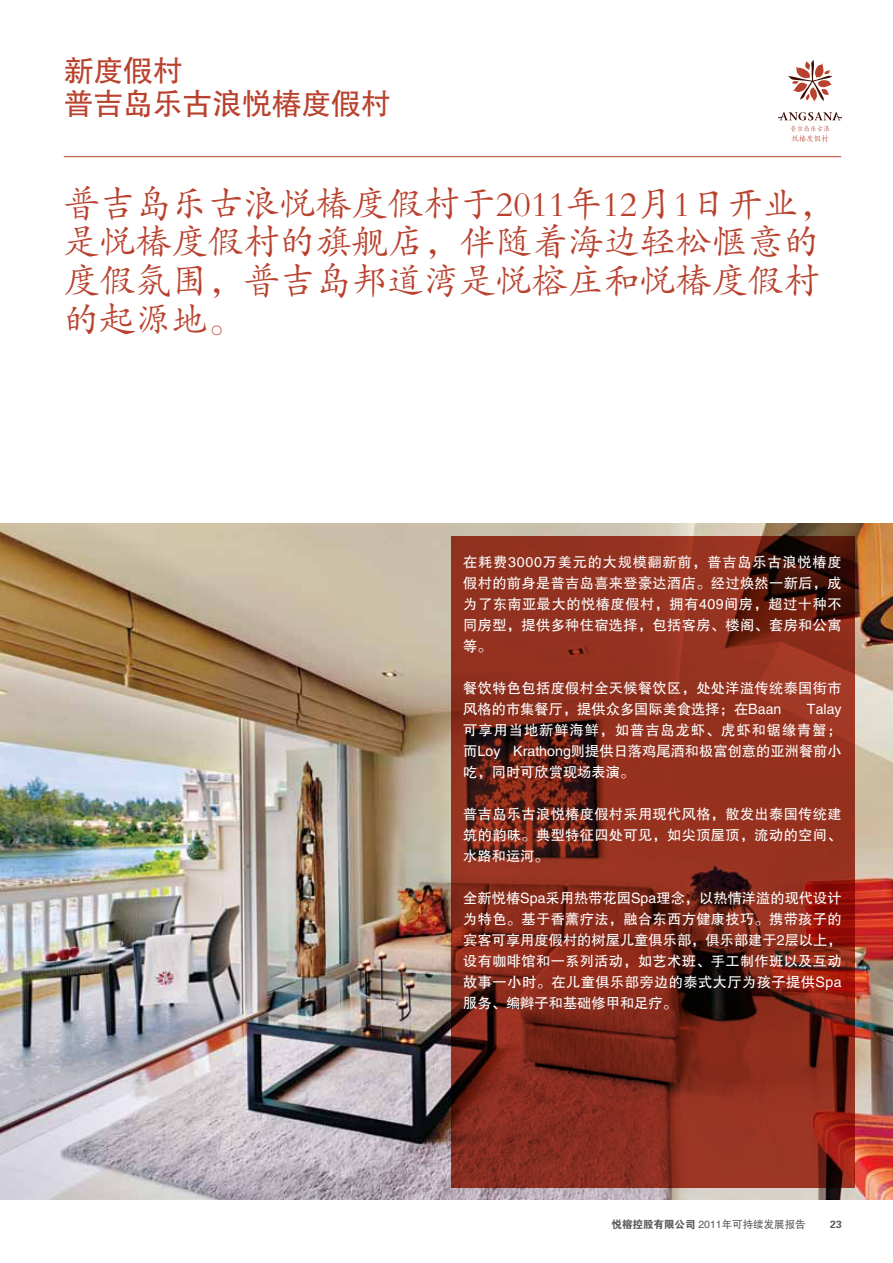
<style>
.page{position:relative;width:893px;height:1263px;background:#fff}
.page>*{position:absolute;margin:0;border:0;box-sizing:border-box;transform-origin:0 0}
.t1{font:36px/39px "FZKTJW GB1 0";color:#b9422f}
.t2{font:30px/33px "FZHTJW GB1 0";letter-spacing:-.01em;color:#b9422f}
.t3{font:14.25px/21px "FZHTJW GB1 0";letter-spacing:.02em;color:#fff;text-align:justify}
.t4{font:10.5px "FZHTJW GB1 0";color:#58595b}
.t5{font:10.5px "FZDHTJW GB1 0";color:#58595b}
.s1{font-family:"FZDHTJW GB1 0"}
</style>
<div class="page">
<hr style="left:64px;top:156px;width:777px;height:1px;background:#b9422f">
<img style="left:0;top:523px;width:893px;height:676px">
<svg style="left:450px;top:536px;width:404px;height:651px;background:#832a1b"></svg>
<svg style="left:788px;top:60px;width:44px;height:42px"></svg>
<svg style="left:778px;top:112px;width:64px;height:30px"></svg>
<h2 class="t2" style="left:64px;top:55px;width:328px">新度假村<br>普吉岛乐古浪悦椿度假村</h2>
<h1 class="t1" style="left:64px;top:185px;width:772px">普吉岛乐古浪悦椿度假村于2011年12月1日开业，是悦椿度假村的旗舰店，伴随着海边轻松惬意的度假氛围，普吉岛邦道湾是悦榕庄和悦椿度假村的起源地。</h1>
<p class="t3" style="left:463px;top:552px;width:380px">在耗费3000万美元的大规模翻新前，普吉岛乐古浪悦椿度假村的前身是普吉岛喜来登豪达酒店。经过焕然一新后，成为了东南亚最大的悦椿度假村，拥有409间房，超过十种不同房型，提供多种住宿选择，包括客房、楼阁、套房和公寓等。</p>
<p class="t3" style="left:463px;top:678px;width:380px">餐饮特色包括度假村全天候餐饮区，处处洋溢传统泰国街市风格的市集餐厅，提供众多国际美食选择；在Baan</p>
<p class="t3" style="left:463px;top:699px;width:380px;text-indent:344px">Talay可享用当地新鲜海鲜，如普吉岛龙虾、虎虾和锯缘青蟹；而Loy Krathong则提供日落鸡尾酒和极富创意的亚洲餐前小吃，同时可欣赏现场表演。</p>
<p class="t3" style="left:463px;top:804px;width:380px">普吉岛乐古浪悦椿度假村采用现代风格，散发出泰国传统建筑的韵味。典型特征四处可见，如尖顶屋顶，流动的空间、水路和运河。</p>
<p class="t3" style="left:463px;top:888px;width:380px">全新悦椿Spa采用热带花园Spa理念，以热情洋溢的现代设计为特色。基于香薰疗法，融合东西方健康技巧。携带孩子的宾客可享用度假村的树屋儿童俱乐部，俱乐部建于2层以上，设有咖啡馆和一系列活动，如艺术班、手工制作班以及互动故事一小时。在儿童俱乐部旁边的泰式大厅为孩子提供Spa服务、编辫子和基础修甲和足疗。</p>
<p class="t4" style="left:612px;top:1218px;width:196px"><span class="s1">悦榕控股有限公司</span> 2011年可持续发展报告</p>
<p class="t5" style="left:830px;top:1218px;width:13px">23</p>
</div>
